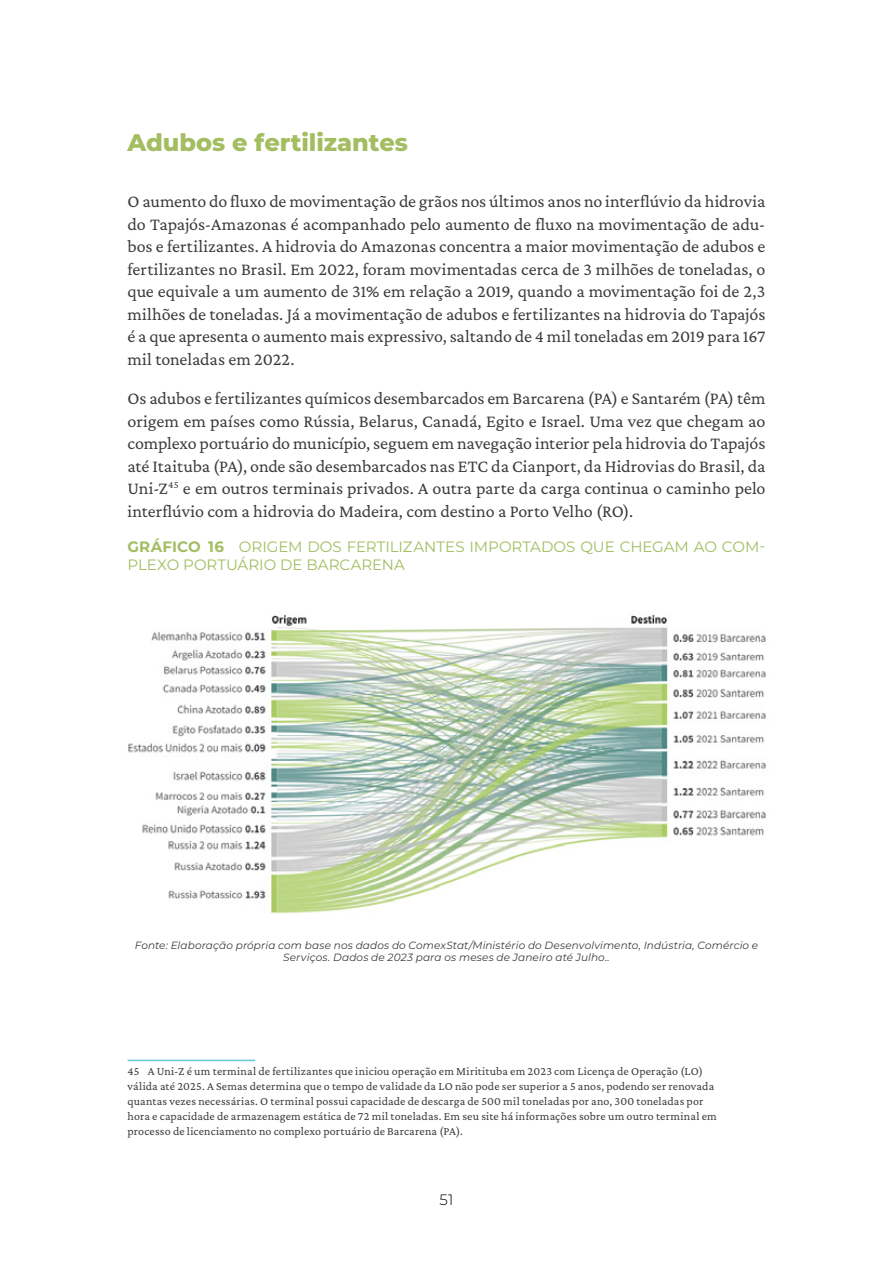
<style>
.page{position:relative;width:893px;height:1263px;background:#fff}
.page>*{position:absolute;margin:0;border:0;box-sizing:border-box;transform-origin:0 0}
.t1{font:800 24px "Montserrat";color:#a3bd61}
.t2{font:18px/22.5px "Crimson Pro";letter-spacing:-.005em;color:#3c3c3b;text-align:justify}
.t3{font:15px/18px "Montserrat";color:#a3bd61}
.t4{font:300 15px "Montserrat";color:#000}
.t5{font:12px/15px "Crimson Pro";letter-spacing:.015em;color:#3c3c3b}
.t6{font:italic 10.5px/12.6px "Montserrat";letter-spacing:.01em;color:#3c3c3b;text-align:center}
.s1{font-weight:700}
</style>
<div class="page">
<img style="left:128px;top:615px;width:638px;height:299px">
<hr style="left:128px;top:1060px;width:127px;height:1px;background:#68c9d6">
<h1 class="t1" style="left:128px;top:125px;width:282px">Adubos e fertilizantes</h1>
<p class="t2" style="left:128px;top:190px;width:639px">O aumento do fluxo de movimentação de grãos nos últimos anos no interflúvio da hidrovia do Tapajós-Amazonas é acompanhado pelo aumento de fluxo na movimentação de adu&shy;bos e fertilizantes. A hidrovia do Amazonas concentra a maior movimentação de adubos e fertilizantes no Brasil. Em 2022, foram movimentadas cerca de 3 milhões de toneladas, o que equivale a um aumento de 31% em relação a 2019, quando a movimentação foi de 2,3 milhões de toneladas. Já a movimentação de adubos e fertilizantes na hidrovia do Tapajós é a que apresenta o aumento mais expressivo, saltando de 4 mil toneladas em 2019 para 167 mil toneladas em 2022.</p>
<p class="t2" style="left:128px;top:387px;width:639px">Os adubos e fertilizantes químicos desembarcados em Barcarena (PA) e Santarém (PA) têm origem em países como Rússia, Belarus, Canadá, Egito e Israel. Uma vez que chegam ao complexo portuário do município, seguem em navegação interior pela hidrovia do Tapajós até Itaituba (PA), onde são desembarcados nas ETC da Cianport, da Hidrovias do Brasil, da Uni-Z<sup>45</sup> e em outros terminais privados. A outra parte da carga continua o caminho pelo interflúvio com a hidrovia do Madeira, com destino a Porto Velho (RO).</p>
<p class="t3" style="left:128px;top:537px;width:639px"><span class="s1">GRÁFICO 16</span> ORIGEM DOS FERTILIZANTES IMPORTADOS QUE CHEGAM AO COM-<br>PLEXO PORTUÁRIO DE BARCARENA</p>
<p class="t6" style="left:135px;top:938px;width:625px">Fonte: Elaboração própria com base nos dados do ComexStat/Ministério do Desenvolvimento, Indústria, Comércio e<br>Serviços. Dados de 2023 para os meses de Janeiro até Julho..</p>
<p class="t5" style="left:128px;top:1064px;width:591px">45 A Uni-Z é um terminal de fertilizantes que iniciou operação em Miritituba em 2023 com Licença de Operação (LO) válida até 2025. A Semas determina que o tempo de validade da LO não pode ser superior a 5 anos, podendo ser renovada quantas vezes necessárias. O terminal possui capacidade de descarga de 500 mil toneladas por ano, 300 toneladas por hora e capacidade de armazenagem estática de 72 mil toneladas. Em seu site há informações sobre um outro terminal em processo de licenciamento no complexo portuário de Barcarena (PA).</p>
<p class="t4" style="left:440px;top:1190px;width:15px">51</p>
</div>
